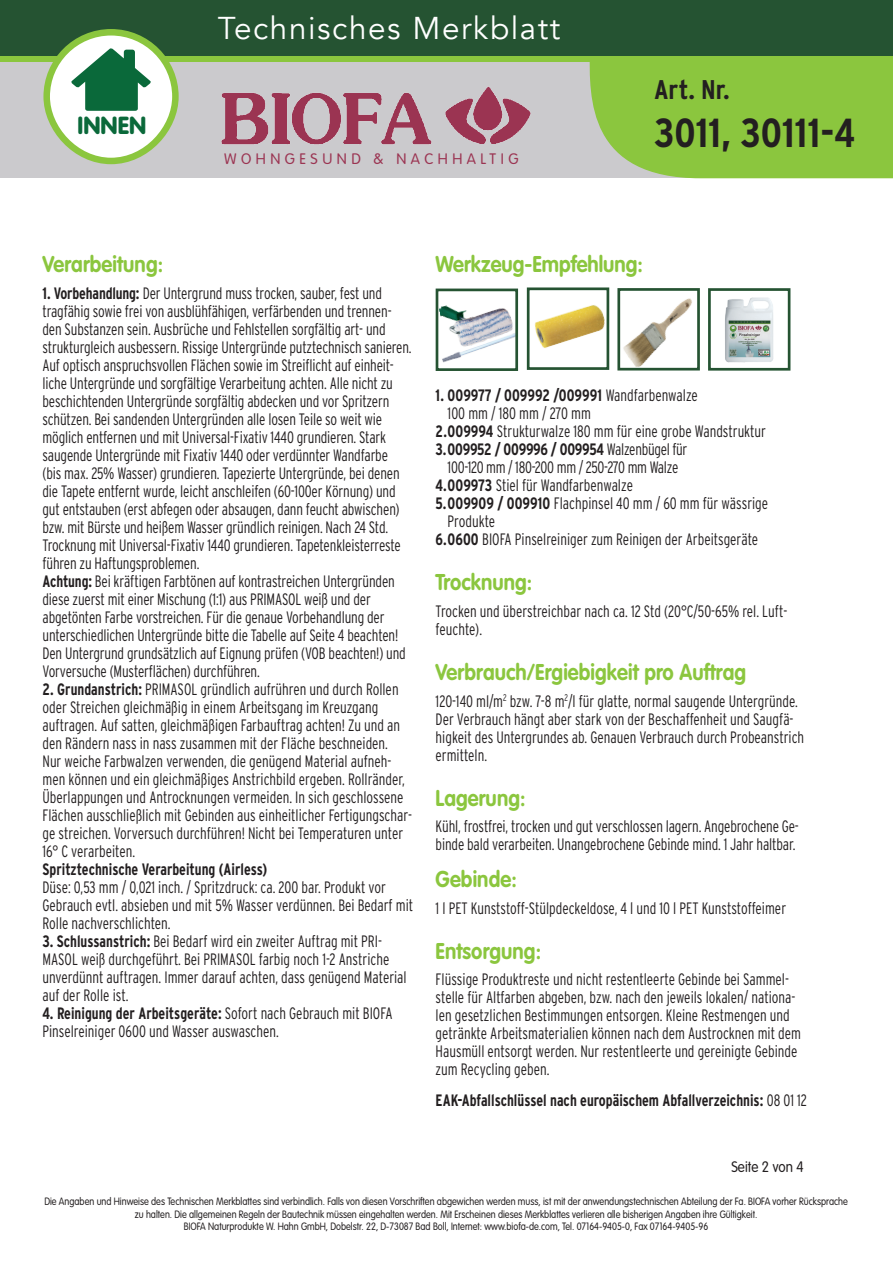
<style>
.page{position:relative;width:893px;height:1263px;background:#fff}
.page>*{position:absolute;margin:0;border:0;box-sizing:border-box;transform-origin:0 0}
.t1{font:700 condensed 40.5px "Interstate";color:#231f20}
.t2{font:31.5px "Avenir";letter-spacing:.05em;color:#fff}
.t3{font:700 condensed 27px "Interstate";color:#231f20}
.t4{font:900 24.3px "VAG Rounded";color:#0a693a}
.t5{font:700 22.5px "VAG Rounded Std";letter-spacing:.005em;color:#8bc63e;scale:.9 1}
.t6{font:300 condensed 16.5px/18px "Interstate";letter-spacing:-.01em;color:#231f20;scale:.9 1}
.t7{font:700 condensed 16.5px "Interstate";color:#231f20;scale:.9 1}
.t8{font:700 condensed 16.5px "Interstate";letter-spacing:-.02em;color:#231f20;scale:.9 1}
.t9{font:300 15px "VAG Rounded Std";letter-spacing:.3em;color:#9b3452}
.t10{font:300 15px "VAG Rounded Std";letter-spacing:.005em;color:#231f20;scale:.9 1}
.t11{font:300 10.5px/12.6px "VAG Rounded Std";color:#231f20;text-align:center;scale:.87 1}
.s1{font-weight:700}
.s2{font-weight:300}
</style>
<div class="page">
<div style="left:0;top:0;width:893px;height:178px;background:#cbcacd"></div>
<svg style="left:589px;top:62px;width:304px;height:117px;background:#90c649"></svg>
<svg style="left:0;top:55px;width:893px;height:7px;background:#7cb53c"></svg>
<div style="left:0;top:0;width:893px;height:55px;background:#255332"></div>
<img style="left:221px;top:87px;width:310px;height:58px">
<div style="left:47px;top:32px;width:128px;height:129px;background:#fff;border-radius:50%"></div>
<div style="left:43px;top:29px;width:136px;height:135px;border:7px solid #8bc63e;border-radius:50%"></div>
<svg style="left:71px;top:48px;width:80px;height:63px"></svg>
<img style="left:617px;top:298px;width:83px;height:73px">
<div style="left:527px;top:287px;width:82px;height:83px;border:3px solid #255332"></div>
<div style="left:617px;top:288px;width:83px;height:82px;border:3px solid #255332"></div>
<img style="left:440px;top:305px;width:13px;height:26px">
<img style="left:453px;top:298px;width:66px;height:52px">
<img style="left:725px;top:297px;width:49px;height:66px">
<img style="left:442px;top:331px;width:72px;height:32px">
<div style="left:436px;top:289px;width:82px;height:82px;border:3px solid #255332"></div>
<div style="left:708px;top:288px;width:82px;height:83px;border:3px solid #255332"></div>
<img style="left:527px;top:299px;width:83px;height:58px">
<h3 class="t4" style="left:78px;top:111px;width:70px">INNEN</h3>
<h2 class="t2" style="left:218px;top:9px;width:344px">Technisches Merkblatt</h2>
<p class="t9" style="left:224px;top:150px;width:296px">WOHNGESUND &amp; NACHHALTIG</p>
<h3 class="t3" style="left:654px;top:73px;width:77px">Art. Nr.</h3>
<h1 class="t1" style="left:654px;top:108px;width:202px">3011, 30111-4</h1>
<h3 class="t5" style="left:43px;top:251px;width:136px">Verarbeitung:</h3>
<p class="t6" style="left:43px;top:284px;width:412px"><span class="s1">1. Vorbehandlung:</span> Der Untergrund muss trocken, sauber, fest und tragfähig sowie frei von ausblühfähigen, verfärbenden und trennen&shy;den Substanzen sein. Ausbrüche und Fehlstellen sorgfältig art- und strukturgleich ausbessern. Rissige Untergründe putztechnisch sanieren.<br>Auf optisch anspruchsvollen Flächen sowie im Streiflicht auf einheit&shy;liche Untergründe und sorgfältige Verarbeitung achten. Alle nicht zu beschichtenden Untergründe sorgfältig abdecken und vor Spritzern schützen. Bei sandenden Untergründen alle losen Teile so weit wie möglich entfernen und mit Universal-Fixativ 1440 grundieren. Stark saugende Untergründe mit Fixativ 1440 oder verdünnter Wandfarbe<br>(bis max. 25% Wasser) grundieren. Tapezierte Untergründe, bei denen die Tapete entfernt wurde, leicht anschleifen (60-100er Körnung) und gut entstauben (erst abfegen oder absaugen, dann feucht abwischen) bzw. mit Bürste und heißem Wasser gründlich reinigen. Nach 24 Std.<br>Trocknung mit Universal-Fixativ 1440 grundieren. Tapetenkleisterreste führen zu Haftungsproblemen.<br><span class="s1">Achtung:</span> Bei kräftigen Farbtönen auf kontrastreichen Untergründen diese zuerst mit einer Mischung (1:1) aus PRIMASOL weiß und der abgetönten Farbe vorstreichen. Für die genaue Vorbehandlung der unterschiedlichen Untergründe bitte die Tabelle auf Seite 4 beachten!<br>Den Untergrund grundsätzlich auf Eignung prüfen (VOB beachten!) und Vorversuche (Musterflächen) durchführen.</p>
<p class="t6" style="left:43px;top:680px;width:412px"><span class="s1">2. Grundanstrich:</span> PRIMASOL gründlich aufrühren und durch Rollen oder Streichen gleichmäßig in einem Arbeitsgang im Kreuzgang auftragen. Auf satten, gleichmäßigen Farbauftrag achten! Zu und an den Rändern nass in nass zusammen mit der Fläche beschneiden.<br>Nur weiche Farbwalzen verwenden, die genügend Material aufneh&shy;men können und ein gleichmäßiges Anstrichbild ergeben. Rollränder, Überlappungen und Antrocknungen vermeiden. In sich geschlossene Flächen ausschließlich mit Gebinden aus einheitlicher Fertigungschar&shy;ge streichen. Vorversuch durchführen! Nicht bei Temperaturen unter 16° C verarbeiten.</p>
<p class="t7" style="left:43px;top:859px;width:251px">Spritztechnische Verarbeitung (Airless)</p>
<p class="t6" style="left:43px;top:878px;width:413px">Düse: 0,53 mm / 0,021 inch. / Spritzdruck: ca. 200 bar. Produkt vor<br>Gebrauch evtl. absieben und mit 5% Wasser verdünnen. Bei Bedarf mit<br>Rolle nachverschlichten.</p>
<p class="t6" style="left:43px;top:932px;width:406px"><span class="s1">3. Schlussanstrich:</span> Bei Bedarf wird ein zweiter Auftrag mit PRI-MASOL weiß durchgeführt. Bei PRIMASOL farbig noch 1-2 Anstriche unverdünnt auftragen. Immer darauf achten, dass genügend Material auf der Rolle ist.</p>
<p class="t6" style="left:43px;top:1004px;width:390px"><span class="s1">4. Reinigung der Arbeitsgeräte:</span> Sofort nach Gebrauch mit BIOFA<br>Pinselreiniger 0600 und Wasser auswaschen.</p>
<h3 class="t5" style="left:436px;top:251px;width:232px">Werkzeug-Empfehlung:</h3>
<p class="t7" style="left:436px;top:385px;width:293px">1. 009977 / 009992 /009991 <span class="s2">Wandfarbenwalze</span></p>
<p class="t6" style="left:448px;top:404px;width:161px">100 mm / 180 mm / 270 mm</p>
<p class="t6" style="left:436px;top:422px;width:369px"><span class="s1">2.009994</span> Strukturwalze 180 mm für eine grobe Wandstruktur</p>
<p class="t8" style="left:436px;top:439px;width:281px">3.009952 / 009996 / 009954 <span class="s2">Walzenbügel für</span></p>
<p class="t6" style="left:448px;top:458px;width:258px">100-120 mm / 180-200 mm / 250-270 mm Walze</p>
<p class="t6" style="left:436px;top:476px;width:221px"><span class="s1">4.009973</span> Stiel für Wandfarbenwalze</p>
<p class="t6" style="left:436px;top:494px;width:371px"><span class="s1">5.009909 / 009910</span> Flachpinsel 40 mm / 60 mm für wässrige</p>
<p class="t6" style="left:448px;top:512px;width:54px">Produkte</p>
<p class="t6" style="left:436px;top:530px;width:360px"><span class="s1">6.0600</span> BIOFA Pinselreiniger zum Reinigen der Arbeitsgeräte</p>
<h3 class="t5" style="left:436px;top:569px;width:109px">Trocknung:</h3>
<p class="t6" style="left:436px;top:602px;width:392px">Trocken und überstreichbar nach ca. 12 Std (20°C/50-65% rel. Luft&shy;feuchte).</p>
<h3 class="t5" style="left:436px;top:659px;width:346px">Verbrauch/Ergiebigkeit pro Auftrag</h3>
<p class="t6" style="left:436px;top:692px;width:411px">120-140 ml/m<sup>2</sup> bzw. 7-8 m<sup>2</sup>/l für glatte, normal saugende Untergründe.<br>Der Verbrauch hängt aber stark von der Beschaffenheit und Saugfä&shy;higkeit des Untergrundes ab. Genauen Verbrauch durch Probeanstrich ermitteln.</p>
<h3 class="t5" style="left:436px;top:785px;width:101px">Lagerung:</h3>
<p class="t6" style="left:436px;top:817px;width:405px">Kühl, frostfrei, trocken und gut verschlossen lagern. Angebrochene Ge&shy;binde bald verarbeiten. Unangebrochene Gebinde mind. 1 Jahr haltbar.</p>
<h3 class="t5" style="left:436px;top:866px;width:92px">Gebinde:</h3>
<p class="t6" style="left:436px;top:899px;width:391px">1 l PET Kunststoff-Stülpdeckeldose, 4 l und 10 l PET Kunststoffeimer</p>
<h3 class="t5" style="left:436px;top:938px;width:119px">Entsorgung:</h3>
<p class="t6" style="left:436px;top:970px;width:407px">Flüssige Produktreste und nicht restentleerte Gebinde bei Sammel&shy;stelle für Altfarben abgeben, bzw. nach den jeweils lokalen/ nationa&shy;len gesetzlichen Bestimmungen entsorgen. Kleine Restmengen und getränkte Arbeitsmaterialien können nach dem Austrocknen mit dem Hausmüll entsorgt werden. Nur restentleerte und gereinigte Gebinde zum Recycling geben.</p>
<p class="t7" style="left:436px;top:1090px;width:414px">EAK-Abfallschlüssel nach europäischem Abfallverzeichnis: <span class="s2">08 01 12</span></p>
<p class="t10" style="left:731px;top:1159px;width:82px">Seite 2 von 4</p>
<p class="t11" style="left:44px;top:1195px;width:925px">Die Angaben und Hinweise des Technischen Merkblattes sind verbindlich. Falls von diesen Vorschriften abgewichen werden muss, ist mit der anwendungstechnischen Abteilung der Fa. BIOFA vorher Rücksprache zu halten. Die allgemeinen Regeln der Bautechnik müssen eingehalten werden. Mit Erscheinen dieses Merkblattes verlieren alle bisherigen Angaben ihre Gültigkeit.<br>BIOFA Naturprodukte W. Hahn GmbH, Dobelstr. 22, D-73087 Bad Boll, Internet: www.biofa-de.com, Tel. 07164-9405-0, Fax 07164-9405-96</p>
</div>
